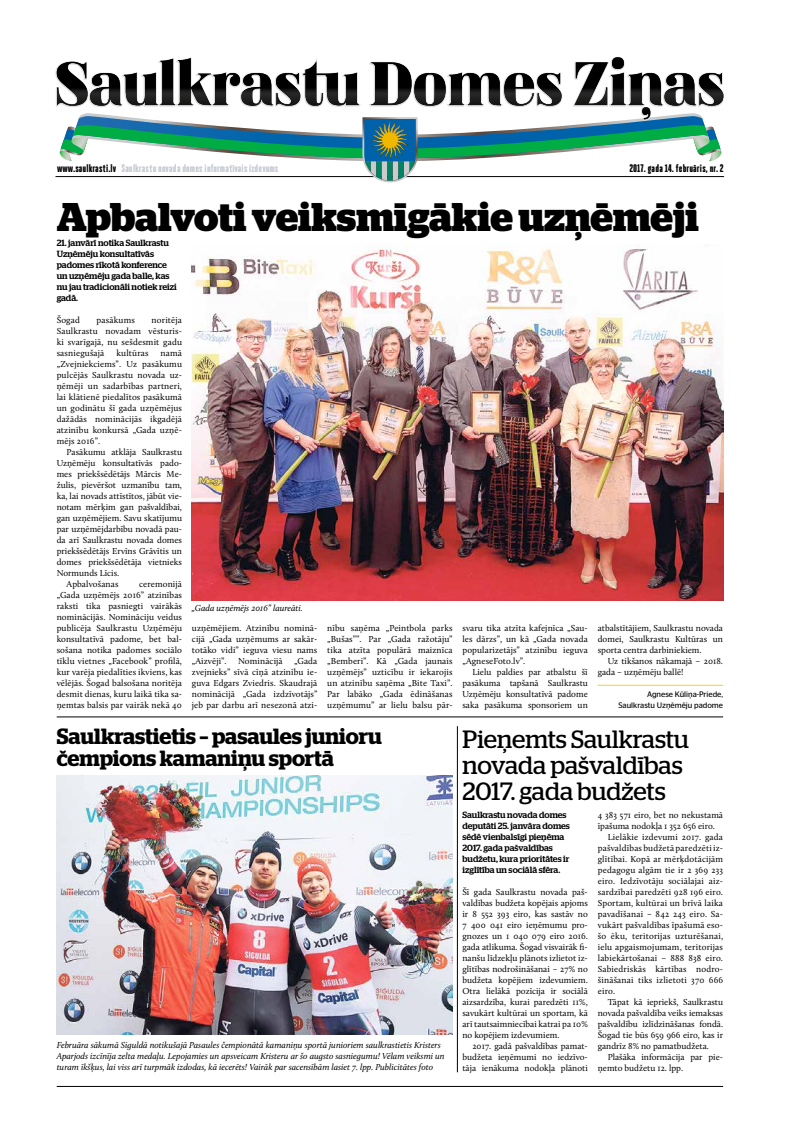
<style>
.page{position:relative;width:794px;height:1129px;background:#fff}
.page>*{position:absolute;margin:0;border:0;box-sizing:border-box;transform-origin:0 0}
.t1{font:700 40px "Stag";color:#000}
.t2{font:25px/26px "Stag";color:#000}
.t3{font:600 22px/22px "Stag";color:#000}
.t4{font:900 11px "Heroic Condensed";color:#c5cad2}
.t5{font:900 11px "Heroic Condensed";color:#000}
.t6{font:9px/11px "Calluna";color:#000;text-align:justify}
.t7{font:9px "Calluna";letter-spacing:.02em;color:#000}
.t8{font:italic 9px/11px "Calluna";color:#000}
.t9{font:500 9px/11px "Stag";color:#000}
.t10{font:8px/11px "Stag Sans";color:#000;text-align:right}
.s1{color:#000}
</style>
<div class="page">
<hr style="left:57px;top:1085px;width:666px;height:1px;background:#000">
<svg style="left:55px;top:57px;width:669px;height:125px"></svg>
<hr style="left:598px;top:685px;width:125px;height:1px;background:#f3d11e">
<img style="left:57px;top:775px;width:395px;height:259px">
<img style="left:192px;top:244px;width:531px;height:356px">
<hr style="left:57px;top:716px;width:666px;height:1px;background:#000">
<hr style="left:457px;top:726px;width:1px;height:345px;background:#000">
<p class="t4" style="left:57px;top:162px;width:223px"><span class="s1">www.saulkrasti.lv</span> Saulkrastu novada domes informatīvais izdevums</p>
<p class="t5" style="left:629px;top:162px;width:95px">2017. gada 14. februāris, nr.2</p>
<h1 class="t1" style="left:57px;top:193px;width:643px">Apbalvoti veiksmīgākie uzņēmēji</h1>
<p class="t9" style="left:57px;top:237px;width:122px">21. janvārī notika Saulkrastu<br>Uzņēmēju konsultatīvās padomes rīkotā konference un uzņēmēju gada balle, kas nu jau tradicionāli notiek reizi gadā.</p>
<p class="t6" style="left:57px;top:314px;width:25px">Šogad</p>
<p class="t6" style="left:97px;top:314px;width:40px">pasākums</p>
<p class="t6" style="left:57px;top:314px;width:127px;text-indent:95px">noritēja Saulkrastu novadam vēsturis&shy;ki svarīgajā, nu sešdesmit gadu sasniegušajā</p>
<p class="t6" style="left:116px;top:347px;width:34px">kultūras</p>
<p class="t6" style="left:57px;top:347px;width:127px;text-indent:104px">namā „Zvejniekciems”. Uz pasākumu pulcējās Saulkrastu novada uz&shy;ņēmēji un sadarbības partneri, lai klātienē piedalītos pasākumā un godinātu šī gada uzņēmējus dažādās nominācijās ikgadējā atzinību konkursā „Gada uzņē&shy;mējs 2016”.</p>
<p class="t6" style="left:67px;top:446px;width:117px">Pasākumu atklāja Saulkrastu</p>
<p class="t6" style="left:57px;top:457px;width:127px">Uzņēmēju konsultatīvās pado-</p>
<p class="t6" style="left:57px;top:468px;width:127px">mes priekšsēdētājs Mārcis Me-</p>
<p class="t6" style="left:57px;top:479px;width:127px">žulis, pievēršot uzmanību tam,</p>
<p class="t6" style="left:57px;top:490px;width:127px">ka, lai novads attīstītos, jābūt vie-</p>
<p class="t6" style="left:57px;top:501px;width:127px">notam mērķim gan pašvaldībai,</p>
<p class="t6" style="left:57px;top:512px;width:127px">gan uzņēmējiem. Savu skatījumu</p>
<p class="t6" style="left:57px;top:523px;width:127px">par uzņēmējdarbību novadā pau-</p>
<p class="t6" style="left:57px;top:534px;width:127px">da arī Saulkrastu novada domes</p>
<p class="t6" style="left:57px;top:545px;width:127px">priekšsēdētājs Ervīns Grāvītis un</p>
<p class="t6" style="left:57px;top:556px;width:127px">domes priekšsēdētāja vietnieks</p>
<p class="t6" style="left:57px;top:567px;width:64px">Normunds Līcis.</p>
<p class="t6" style="left:67px;top:578px;width:53px">Apbalvošanas</p>
<p class="t6" style="left:57px;top:578px;width:127px;text-indent:82px">ceremonijā „Gada uzņēmējs 2016” atzinības raksti tika pasniegti vairākās nominācijās. Nomināciju veidus publicēja Saulkrastu Uzņēmēju konsultatīvā padome, bet bal&shy;sošana notika padomes sociālo tīklu vietnes „Facebook” profilā, kur varēja piedalīties ikviens, kas vēlējās. Šogad balsošana noritēja desmit dienas, kuru laikā tika sa&shy;ņemtas balsis par vairāk nekā 40</p>
<p class="t8" style="left:192px;top:602px;width:112px">„Gada uzņēmējs 2016” laureāti.</p>
<p class="t6" style="left:327px;top:622px;width:127px">nību saņēma „Peintbola parks „Bušas””. Par „Gada ražotāju” tika atzīta populārā maiznīca „Bemberi”. Kā „Gada jaunais uzņēmējs” uzticību ir iekarojis un atzinību saņēma „Bite Taxi”.<br>Par labāko „Gada ēdināšanas uzņēmumu” ar lielu balsu pār-</p>
<p class="t6" style="left:462px;top:622px;width:127px">svaru tika atzīta kafejnīca „Sau&shy;les dārzs”, un kā „Gada novada popularizetājs” atzinību ieguva „AgneseFoto.lv”.</p>
<p class="t6" style="left:192px;top:622px;width:127px">uzņēmējiem. Atzinību nominā&shy;cijā „Gada uzņēmums ar sakār&shy;totāko vidi” ieguva viesu nams „Aizvēji”.</p>
<p class="t6" style="left:598px;top:622px;width:127px">atbalstītājiem, Saulkrastu novada domei, Saulkrastu Kultūras un sporta centra darbiniekiem.</p>
<p class="t6" style="left:598px;top:655px;width:127px;text-indent:10px">Uz tikšanos nākamajā – 2018. gada – uzņēmēju ballē!</p>
<p class="t10" style="left:618px;top:688px;width:106px">Agnese Kūliņa-Priede,<br>Saulkrastu Uzņēmēju padome</p>
<p class="t6" style="left:192px;top:655px;width:127px;text-indent:102px">„Gada zvejnieks” sīvā cīņā atzinību ie&shy;guva Edgars Zviedris. Skaudrajā nominācijā „Gada izdzīvotājs” jeb par darbu arī nesezonā atzi-</p>
<p class="t6" style="left:238px;top:655px;width:46px">Nominācijā</p>
<p class="t6" style="left:462px;top:666px;width:127px;text-indent:10px">Lielu paldies par atbalstu šī pasākuma tapšanā Saulkrastu Uzņēmēju konsultatīvā padome saka pasākuma sponsoriem un</p>
<h3 class="t3" style="left:57px;top:724px;width:327px">Saulkrastietis – pasaules junioru čempions kamaniņu sportā</h3>
<p class="t8" style="left:57px;top:1038px;width:389px">Februāra sākumā Siguldā notikušajā Pasaules čempionātā kamaniņu sportā junioriem saulkrastietis Kristers<br>Aparjods izcīnīja zelta medaļu. Lepojamies un apsveicam Kristeru ar šo augsto sasniegumu! Vēlam veiksmi un turam īkšķus, lai viss arī turpmāk izdodas, kā iecerēts! Vairāk par sacensībām lasiet 7. lpp. Publicitātes foto</p>
<h2 class="t2" style="left:462px;top:725px;width:228px">Pieņemts Saulkrastu novada pašvaldības<br>2017. gada budžets</h2>
<p class="t9" style="left:462px;top:809px;width:109px">Saulkrastu novada domes deputāti 25. janvāra domes sēdē vienbalsīgi pieņēma<br>2017. gada pašvaldības budžetu, kura prioritātes ir izglītība un sociālā sfēra.</p>
<p class="t6" style="left:462px;top:886px;width:127px">Šī gada Saulkrastu novada paš&shy;valdības budžeta kopējais apjoms ir 8 552 393 eiro, kas sastāv no 7 400 041 eiro ieņēmumu pro&shy;gnozes un 1 040 079 eiro 2016. gada atlikuma. Šogad visvairāk fi&shy;nanšu līdzekļu plānots izlietot iz&shy;glītības nodrošināšanai – 27% no budžeta kopējiem izdevumiem.<br>Otra lielākā pozīcija ir sociālā aizsardzība, kurai paredzēti 11%, savukārt kultūrai un sportam, kā arī tautsaimniecībai katrai pa 10% no kopējiem izdevumiem.</p>
<p class="t6" style="left:462px;top:1040px;width:127px;text-indent:10px">2017. gadā pašvaldības pamat&shy;budžeta ieņēmumi no iedzīvo&shy;tāja ienākuma nodokļa plānoti</p>
<p class="t6" style="left:598px;top:809px;width:127px">4 383 571 eiro, bet no nekustamā</p>
<p class="t6" style="left:598px;top:820px;width:119px">īpašuma nodokļa 1 352 656 eiro.</p>
<p class="t7" style="left:607px;top:831px;width:117px">Lielākie izdevumi 2017. gada</p>
<p class="t7" style="left:598px;top:842px;width:127px">pašvaldības budžetā paredzēti iz-</p>
<p class="t7" style="left:598px;top:853px;width:127px">glītībai. Kopā ar mērķdotācijām</p>
<p class="t7" style="left:598px;top:864px;width:127px">pedagogu algām tie ir 2 369 233</p>
<p class="t7" style="left:598px;top:875px;width:127px">eiro. Iedzīvotāju sociālajai aiz-</p>
<p class="t7" style="left:598px;top:886px;width:127px">sardzībai paredzēti 928 196 eiro.</p>
<p class="t7" style="left:598px;top:897px;width:127px">Sportam, kultūrai un brīvā laika</p>
<p class="t7" style="left:598px;top:908px;width:127px">pavadīšanai – 842 243 eiro. Sa-</p>
<p class="t7" style="left:598px;top:919px;width:127px">vukārt pašvaldības īpašumā eso-</p>
<p class="t7" style="left:598px;top:930px;width:127px">šo ēku, teritorijas uzturēšanai,</p>
<p class="t7" style="left:598px;top:941px;width:127px">ielu apgaismojumam, teritorijas</p>
<p class="t7" style="left:598px;top:952px;width:127px">labiekārtošanai – 888 838 eiro.</p>
<p class="t7" style="left:598px;top:963px;width:127px">Sabiedriskās kārtības nodro-</p>
<p class="t7" style="left:598px;top:974px;width:127px">šināšanai tiks izlietoti 370 666</p>
<p class="t6" style="left:598px;top:985px;width:19px">eiro.</p>
<p class="t6" style="left:607px;top:996px;width:117px">Tāpat kā iepriekš, Saulkrastu</p>
<p class="t6" style="left:598px;top:1007px;width:127px">novada pašvaldība veiks iemaksas</p>
<p class="t6" style="left:598px;top:1018px;width:127px">pašvaldību izlīdzināšanas fondā.</p>
<p class="t6" style="left:598px;top:1029px;width:127px">Šogad tie būs 659 966 eiro, kas ir</p>
<p class="t6" style="left:598px;top:1040px;width:113px">gandrīz 8% no pamatbudžeta.</p>
<p class="t6" style="left:607px;top:1051px;width:117px">Plašāka informācija par pie-</p>
<p class="t6" style="left:598px;top:1062px;width:87px">ņemto budžetu 12. lpp.</p>
</div>
